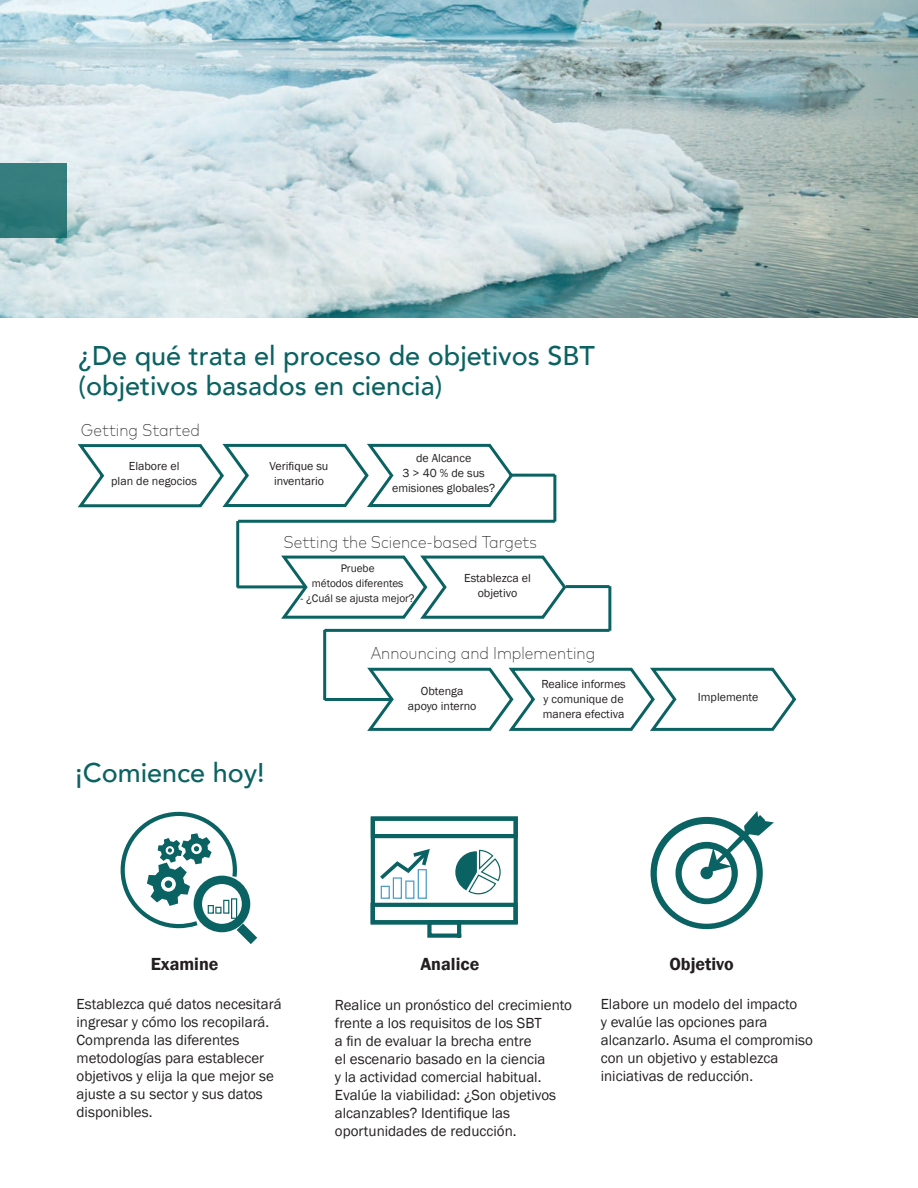
<style>
.page{position:relative;width:918px;height:1188px;background:#fff}
.page>*{position:absolute;margin:0;border:0;box-sizing:border-box;transform-origin:0 0}
.t1{font:500 27px/30px "Avenir";color:#0b6262}
.t2{font:600 18px "Franklin Gothic";color:#231f20}
.t3{font:200 17.1px "Mark Pro";color:#231f20;scale:.9 1}
.t4{font:15px/18px "Franklin Gothic";color:#231f20}
.t5{font:12px/15px "Franklin Gothic";color:#231f20;text-align:center}
.t6{font:11.25px/15px "Franklin Gothic";color:#231f20;text-align:center}
</style>
<div class="page">
<svg style="left:367px;top:667px;width:430px;height:64px"></svg>
<svg style="left:77px;top:443px;width:438px;height:65px"></svg>
<img style="left:0;top:0;width:918px;height:317px">
<div style="left:0;top:163px;width:67px;height:75px;background:linear-gradient(to right,#30797a,#337b7c)"></div>
<svg style="left:120px;top:811px;width:137px;height:133px"></svg>
<svg style="left:651px;top:811px;width:123px;height:118px"></svg>
<div style="left:759px;top:819px;width:7px;height:7px;background:#0b6262;border-radius:50%"></div>
<svg style="left:370px;top:816px;width:148px;height:122px"></svg>
<hr style="left:511px;top:474px;width:44px;height:3px;background:#0b6262">
<hr style="left:553px;top:475px;width:3px;height:47px;background:#0b6262">
<hr style="left:238px;top:520px;width:317px;height:3px;background:#0b6262">
<hr style="left:236px;top:521px;width:3px;height:67px;background:#0b6262">
<hr style="left:237px;top:585px;width:67px;height:3px;background:#0b6262">
<hr style="left:566px;top:585px;width:44px;height:3px;background:#0b6262">
<hr style="left:608px;top:586px;width:3px;height:45px;background:#0b6262">
<hr style="left:324px;top:629px;width:286px;height:3px;background:#0b6262">
<hr style="left:323px;top:630px;width:3px;height:70px;background:#0b6262">
<hr style="left:325px;top:698px;width:67px;height:3px;background:#0b6262">
<svg style="left:278px;top:555px;width:290px;height:64px"></svg>
<h1 class="t1" style="left:79px;top:339px;width:518px">¿De qué trata el proceso de objetivos SBT (objetivos basados en ciencia)</h1>
<p class="t3" style="left:81px;top:417px;width:134px">Getting Started</p>
<p class="t5" style="left:111px;top:459px;width:87px">Elabore el<br>plan de negocios</p>
<p class="t5" style="left:270px;top:459px;width:60px">Verifique su inventario</p>
<p class="t5" style="left:392px;top:451px;width:104px">de Alcance<br>3 &gt; 40 % de sus emisiones globales?</p>
<p class="t3" style="left:284px;top:529px;width:283px">Setting the Science-based Targets</p>
<p class="t6" style="left:312px;top:561px;width:93px">Pruebe<br>métodos diferentes</p>
<p class="t6" style="left:301px;top:591px;width:116px">- ¿Cuál se ajusta mejor?</p>
<p class="t5" style="left:464px;top:571px;width:68px">Establezca el objetivo</p>
<h1 class="t1" style="left:75px;top:757px;width:191px">¡Comience hoy!</h1>
<p class="t3" style="left:371px;top:640px;width:251px">Announcing and Implementing</p>
<p class="t5" style="left:408px;top:683px;width:70px">Obtenga apoyo interno</p>
<p class="t5" style="left:541px;top:677px;width:86px;text-align:left">Realice informes y comunique de manera efectiva</p>
<p class="t5" style="left:698px;top:689px;width:62px">Implemente</p>
<p class="t2" style="left:151px;top:953px;width:69px">Examine</p>
<p class="t2" style="left:420px;top:953px;width:60px">Analice</p>
<p class="t2" style="left:669px;top:953px;width:66px">Objetivo</p>
<p class="t4" style="left:77px;top:996px;width:207px">Establezca qué datos necesitará ingresar y cómo los recopilará.<br>Comprenda las diferentes metodologías para establecer objetivos y elija la que mejor se ajuste a su sector y sus datos disponibles.</p>
<p class="t4" style="left:335px;top:996px;width:239px">Realice un pronóstico del crecimiento frente a los requisitos de los SBT<br>a fin de evaluar la brecha entre<br>el escenario basado en la ciencia<br>y la actividad comercial habitual.<br>Evalúe la viabilidad: ¿Son objetivos alcanzables? Identifique las oportunidades de reducción.</p>
<p class="t4" style="left:601px;top:996px;width:214px">Elabore un modelo del impacto<br>y evalúe las opciones para alcanzarlo. Asuma el compromiso con un objetivo y establezca iniciativas de reducción.</p>
</div>
